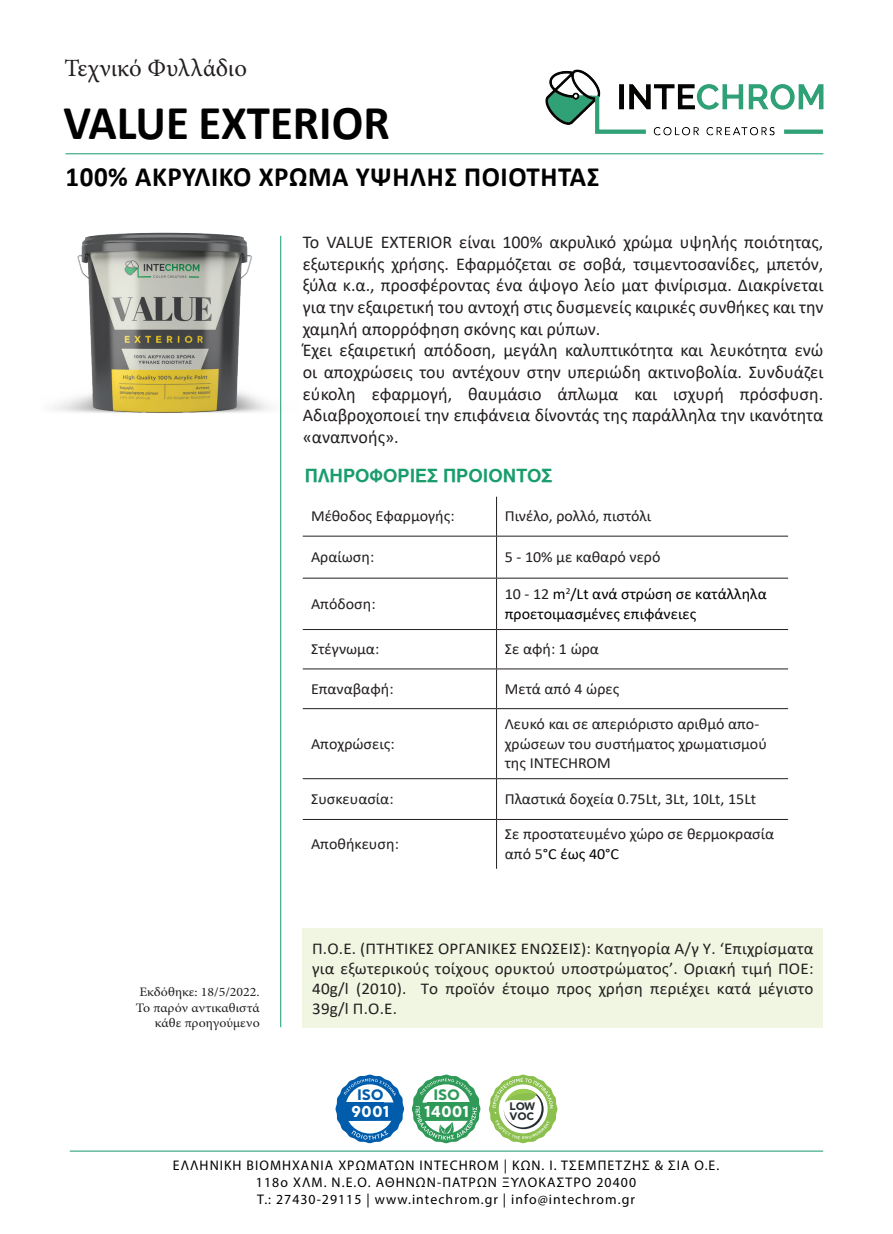
<style>
.page{position:relative;width:893px;height:1234px;background:#fff}
.page>*{position:absolute;margin:0;border:0;box-sizing:border-box;transform-origin:0 0}
.t1{font:700 48.75px "Calibri";color:#000;scale:.96 1}
.t2{font:700 27.9px "Calibri";letter-spacing:.02em;color:#000}
.t3{font:24.75px "Minion Pro";color:#231f20}
.t4{font:18px/21.6px "Calibri";color:#231f20}
.t5{font:18px "UB Helvetica Bold";color:#199d6c}
.t6{font:16.5px/19.8px "Calibri";letter-spacing:.01em;color:#231f20;text-align:justify;scale:1.04 1}
.t7{font:700 15.75px "CF Asty Std";color:#fff}
.t8{font:15.45px/19.6px "Calibri";color:#231f20;scale:1.04 1}
.t9{font:15.45px/19.6px "Calibri";color:#000;scale:1.04 1}
.t10{font:700 15.15px "CF Asty Std";color:#2f9958}
.t11{font:700 15.15px "CF Asty Std";color:#015dac}
.t12{font:13.95px/16.6px "Myriad Pro";letter-spacing:.075em;color:#000;text-align:center}
.t13{font:12.9px/15.5px "Minion Pro";color:#231f20;text-align:right;scale:1.08 1}
.t14{font:700 10.8px "CF Asty Std";letter-spacing:-.02em;color:#272e30}
.s1{color:#231f20}
.s2{color:#000}
</style>
<div class="page">
<div style="left:303px;top:927px;width:520px;height:99px;background:#f0f6e2"></div>
<hr style="left:66px;top:153px;width:757px;height:1px;background:#179c6b">
<hr style="left:280px;top:236px;width:1px;height:790px;background:#179c6b">
<hr style="left:70px;top:1150px;width:753px;height:1px;background:#179c6b">
<hr style="left:496px;top:496px;width:1px;height:39px;background:#231f20">
<hr style="left:496px;top:536px;width:1px;height:41px;background:#231f20">
<hr style="left:496px;top:578px;width:1px;height:51px;background:#231f20">
<hr style="left:496px;top:629px;width:1px;height:39px;background:#231f20">
<hr style="left:496px;top:669px;width:1px;height:39px;background:#231f20">
<hr style="left:496px;top:708px;width:1px;height:70px;background:#231f20">
<hr style="left:496px;top:778px;width:1px;height:41px;background:#231f20">
<hr style="left:496px;top:819px;width:1px;height:49px;background:#231f20">
<hr style="left:303px;top:535px;width:194px;height:1px;background:#231f20">
<hr style="left:497px;top:535px;width:291px;height:1px;background:#231f20">
<hr style="left:303px;top:577px;width:194px;height:1px;background:#231f20">
<hr style="left:497px;top:577px;width:291px;height:1px;background:#231f20">
<hr style="left:303px;top:629px;width:194px;height:1px;background:#231f20">
<hr style="left:497px;top:629px;width:291px;height:1px;background:#231f20">
<hr style="left:303px;top:668px;width:194px;height:1px;background:#231f20">
<hr style="left:497px;top:668px;width:291px;height:1px;background:#231f20">
<hr style="left:303px;top:708px;width:194px;height:1px;background:#231f20">
<hr style="left:497px;top:708px;width:291px;height:1px;background:#231f20">
<hr style="left:303px;top:778px;width:194px;height:1px;background:#231f20">
<hr style="left:497px;top:778px;width:291px;height:1px;background:#231f20">
<hr style="left:303px;top:819px;width:194px;height:1px;background:#231f20">
<hr style="left:497px;top:819px;width:291px;height:1px;background:#231f20">
<img style="left:545px;top:69px;width:279px;height:67px">
<svg style="left:412px;top:1074px;width:68px;height:68px"></svg>
<svg style="left:336px;top:1074px;width:68px;height:68px"></svg>
<img style="left:54px;top:232px;width:228px;height:223px">
<svg style="left:489px;top:1074px;width:68px;height:68px"></svg>
<h3 class="t3" style="left:64px;top:51px;width:184px">Τεχνικό Φυλλάδιο</h3>
<h1 class="t1" style="left:63px;top:89px;width:341px">VALUE EXTERIOR</h1>
<h2 class="t2" style="left:66px;top:157px;width:535px">100% ΑΚΡΥΛΙΚΟ ΧΡΩΜΑ ΥΨΗΛΗΣ ΠΟΙΟΤΗΤΑΣ</h2>
<p class="t4" style="left:303px;top:231px;width:522px">Το VALUE EXTERIOR είναι 100% ακρυλικό χρώμα υψηλής ποιότητας, εξωτερικής χρήσης. Εφαρμόζεται σε σοβά, τσιμεντοσανίδες, μπετόν, ξύλα κ.α., προσφέροντας ένα άψογο λείο ματ φινίρισμα. Διακρίνεται για την εξαιρετική του αντοχή στις δυσμενείς καιρικές συνθήκες και την χαμηλή απορρόφηση σκόνης και ρύπων.<br>Έχει εξαιρετική απόδοση, μεγάλη καλυπτικότητα και λευκότητα ενώ οι αποχρώσεις του αντέχουν στην υπεριώδη ακτινοβολία. Συνδυάζει εύκολη εφαρμογή, θαυμάσιο άπλωμα και ισχυρή πρόσφυση.<br>Αδιαβροχοποιεί την επιφάνεια δίνοντάς της παράλληλα την ικανότητα «αναπνοής».</p>
<p class="t5" style="left:305px;top:464px;width:249px">ΠΛΗΡΟΦΟΡΙΕΣ ΠΡΟΙΟΝΤΟΣ</p>
<p class="t8" style="left:311px;top:506px;width:140px">Μέθοδος Εφαρμογής:</p>
<p class="t8" style="left:505px;top:506px;width:142px">Πινέλο, ρολλό, πιστόλι</p>
<p class="t8" style="left:311px;top:546px;width:62px">Αραίωση:</p>
<p class="t8" style="left:505px;top:546px;width:151px">5 - 10% με καθαρό νερό</p>
<p class="t8" style="left:311px;top:593px;width:64px">Απόδοση:</p>
<p class="t9" style="left:505px;top:583px;width:253px"><span class="s1">10 - 12</span> m<sup>2</sup>/Lt ανά στρώση σε κατάλληλα προετοιμασμένες επιφάνειες</p>
<p class="t8" style="left:311px;top:638px;width:67px">Στέγνωμα:</p>
<p class="t8" style="left:505px;top:638px;width:92px">Σε αφή: 1 ώρα</p>
<p class="t8" style="left:311px;top:678px;width:81px">Επαναβαφή:</p>
<p class="t8" style="left:505px;top:678px;width:112px">Μετά από 4 ώρες</p>
<p class="t8" style="left:311px;top:733px;width:82px">Αποχρώσεις:</p>
<p class="t8" style="left:505px;top:713px;width:254px">Λευκό και σε απεριόριστο αριθμό απο&shy;χρώσεων του συστήματος χρωματισμού της INTECHROM</p>
<p class="t13" style="left:136px;top:984px;width:116px">Εκδόθηκε: 18/5/2022.<br>Το παρόν αντικαθιστά κάθε προηγούμενο</p>
<p class="t8" style="left:311px;top:788px;width:81px">Συσκευασία:</p>
<p class="t8" style="left:505px;top:788px;width:243px">Πλαστικά δοχεία 0.75Lt, 3Lt, 10Lt, 15Lt</p>
<p class="t8" style="left:311px;top:833px;width:86px">Αποθήκευση:</p>
<p class="t8" style="left:505px;top:823px;width:261px">Σε προστατευμένο χώρο σε θερμοκρασία από 5<span class="s2">°C έως 40°C</span></p>
<p class="t6" style="left:312px;top:938px;width:484px">Π.Ο.Ε. (ΠΤΗΤΙΚΕΣ ΟΡΓΑΝΙΚΕΣ ΕΝΩΣΕΙΣ): Κατηγορία Α/γ Υ. ‘Επιχρίσματα για εξωτερικούς τοίχους ορυκτού υποστρώματος’. Οριακή τιμή ΠΟΕ:<br>40g/l (2010). Το προϊόν έτοιμο προς χρήση περιέχει κατά μέγιστο 39g/l Π.Ο.Ε.</p>
<p class="t11" style="left:357px;top:1085px;width:28px">ISO</p>
<p class="t7" style="left:352px;top:1101px;width:39px">9001</p>
<p class="t14" style="left:509px;top:1099px;width:27px">LOW</p>
<p class="t10" style="left:433px;top:1085px;width:28px">ISO</p>
<p class="t7" style="left:424px;top:1101px;width:47px">14001</p>
<p class="t14" style="left:509px;top:1109px;width:26px">VOC</p>
<p class="t12" style="left:173px;top:1156px;width:548px">ΕΛΛΗΝΙΚΗ ΒΙΟΜΗΧΑΝΙΑ ΧΡΩΜΑΤΩΝ INTECHROM | ΚΩΝ. Ι. ΤΣΕΜΠΕΤΖΗΣ &amp; ΣΙΑ Ο.Ε.<br>118ο ΧΛΜ. Ν.Ε.Ο. ΑΘΗΝΩΝ-ΠΑΤΡΩΝ ΞΥΛΟΚΑΣΤΡΟ 20400<br>Τ.: 27430-29115 | www.intechrom.gr | info@intechrom.gr</p>
</div>
